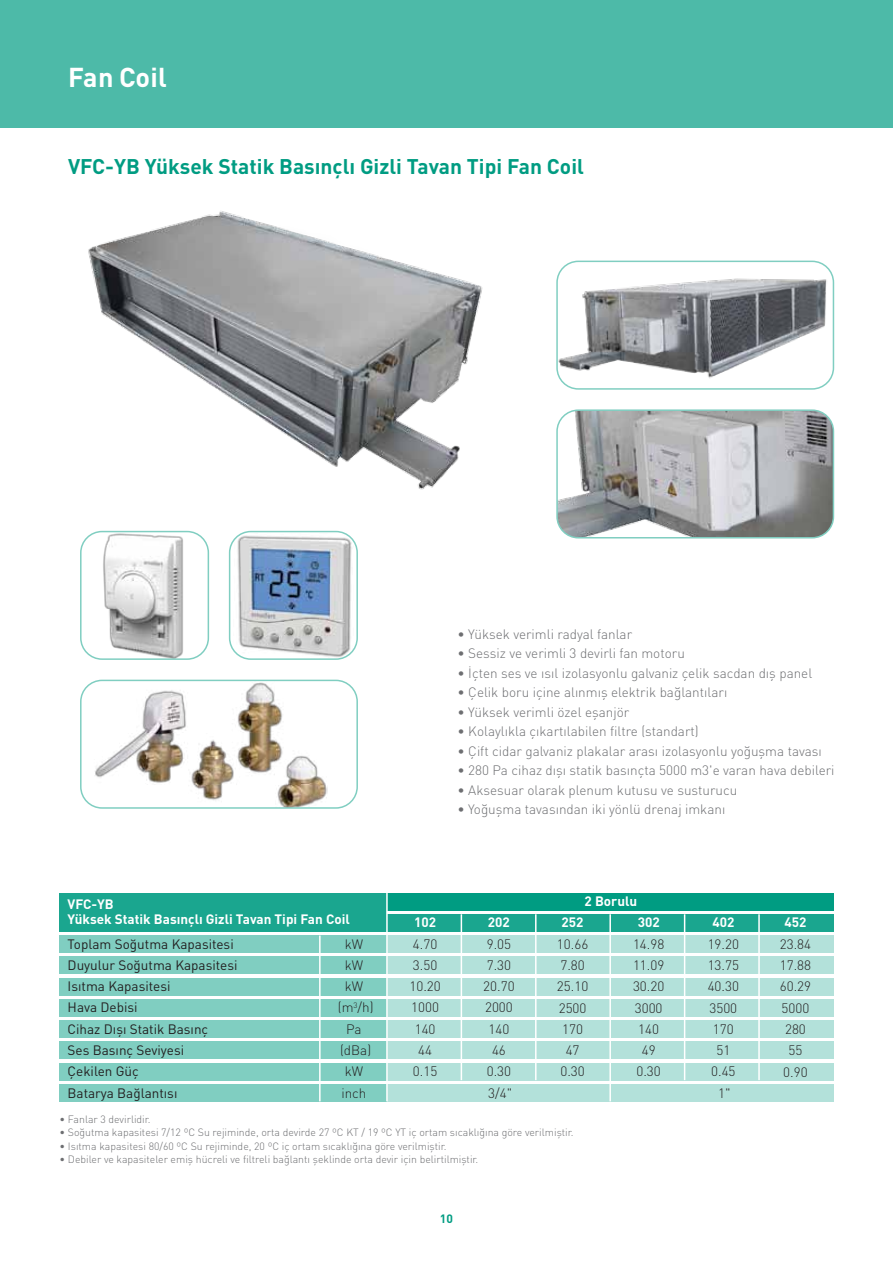
<style>
.page{position:relative;width:893px;height:1263px;background:#fff}
.page>*{position:absolute;margin:0;border:0;box-sizing:border-box;transform-origin:0 0}
.t1{font:700 27px "DIN Pro";letter-spacing:.005em;color:#fff}
.t2{font:700 21px "DIN Pro";color:#009c82}
.t3{font:300 13.5px "DIN Pro";color:#6d6e71}
.t4{font:300 13.5px/21.3px "DIN Pro";color:#231f20;text-align:center}
.t5{font:13.5px/21.3px "DIN Pro";color:#231f20}
.t6{font:700 13.5px/15px "DIN Pro";color:#fff}
.t7{font:700 12px "DIN Pro";color:#009c82}
.t8{font:300 10.5px "DIN Pro";color:#6d6e71}
</style>
<div class="page">
<img style="left:88px;top:211px;width:395px;height:279px">
<img style="left:559px;top:261px;width:274px;height:126px">
<div style="left:556px;top:261px;width:278px;height:129px;border:2px solid #80cec1;border-radius:21px"></div>
<img style="left:559px;top:412px;width:274px;height:126px">
<div style="left:556px;top:409px;width:278px;height:129px;border:2px solid #80cec1;border-radius:21px"></div>
<div style="left:387px;top:914px;width:446px;height:17px;background:#1aa68f"></div>
<div style="left:387px;top:893px;width:446px;height:17px;background:#009c82"></div>
<div style="left:60px;top:893px;width:327px;height:38px;background:#1aa68f"></div>
<div style="left:60px;top:935px;width:327px;height:17px;background:#80cec1"></div>
<div style="left:60px;top:957px;width:327px;height:17px;background:#80cec1"></div>
<div style="left:60px;top:978px;width:327px;height:17px;background:#80cec1"></div>
<div style="left:60px;top:999px;width:327px;height:17px;background:#80cec1"></div>
<div style="left:60px;top:1020px;width:327px;height:17px;background:#80cec1"></div>
<div style="left:60px;top:1042px;width:327px;height:17px;background:#80cec1"></div>
<div style="left:60px;top:1063px;width:327px;height:17px;background:#80cec1"></div>
<div style="left:60px;top:1084px;width:327px;height:17px;background:#80cec1"></div>
<div style="left:387px;top:935px;width:446px;height:17px;background:#b3e1da"></div>
<div style="left:387px;top:957px;width:446px;height:17px;background:#b3e1da"></div>
<div style="left:387px;top:978px;width:446px;height:17px;background:#b3e1da"></div>
<div style="left:387px;top:999px;width:446px;height:17px;background:#b3e1da"></div>
<div style="left:387px;top:1020px;width:446px;height:17px;background:#b3e1da"></div>
<div style="left:387px;top:1042px;width:446px;height:17px;background:#b3e1da"></div>
<div style="left:387px;top:1063px;width:446px;height:17px;background:#b3e1da"></div>
<div style="left:387px;top:1084px;width:446px;height:17px;background:#b3e1da"></div>
<hr style="left:319px;top:935px;width:2px;height:166px;background:#fff">
<hr style="left:386px;top:893px;width:2px;height:208px;background:#fff">
<hr style="left:461px;top:914px;width:1px;height:166px;background:#fff">
<hr style="left:535px;top:914px;width:1px;height:166px;background:#fff">
<hr style="left:609px;top:914px;width:2px;height:187px;background:#fff">
<hr style="left:684px;top:914px;width:1px;height:166px;background:#fff">
<hr style="left:758px;top:914px;width:2px;height:166px;background:#fff">
<img style="left:103px;top:534px;width:80px;height:123px">
<div style="left:80px;top:531px;width:129px;height:129px;border:2px solid #80cec1;border-radius:21px"></div>
<img style="left:233px;top:534px;width:121px;height:123px">
<div style="left:229px;top:531px;width:129px;height:129px;border:2px solid #80cec1;border-radius:21px"></div>
<img style="left:94px;top:683px;width:234px;height:123px">
<div style="left:80px;top:680px;width:278px;height:129px;border:2px solid #80cec1;border-radius:21px"></div>
<div style="left:0;top:0;width:893px;height:128px;background:#4dbaa8"></div>
<h1 class="t1" style="left:68px;top:59px;width:100px">Fan Coil</h1>
<h2 class="t2" style="left:68px;top:152px;width:517px">VFC-YB Yüksek Statik Basınçlı Gizli Tavan Tipi Fan Coil</h2>
<p class="t6" style="left:68px;top:896px;width:284px">VFC-YB<br>Yüksek Statik Basınçlı Gizli Tavan Tipi Fan Coil</p>
<p class="t4" style="left:338px;top:932px;width:37px">kW kW kW (m<sup>3</sup>/h)<br>Pa (dBa) kW inch</p>
<p class="t5" style="left:68px;top:932px;width:171px">Toplam Soğutma Kapasitesi<br>Duyulur Soğutma Kapasitesi<br>Isıtma Kapasitesi<br>Hava Debisi<br>Cihaz Dışı Statik Basınç<br>Ses Basınç Seviyesi<br>Çekilen Güç<br>Batarya Bağlantısı</p>
<p class="t3" style="left:457px;top:625px;width:176px">• Yüksek verimli radyal fanlar</p>
<p class="t3" style="left:457px;top:644px;width:229px">• Sessiz ve verimli 3 devirli fan motoru</p>
<p class="t3" style="left:457px;top:664px;width:356px">• İçten ses ve ısıl izolasyonlu galvaniz çelik sacdan dış panel</p>
<p class="t3" style="left:457px;top:683px;width:271px">• Çelik boru içine alınmış elektrik bağlantıları</p>
<p class="t3" style="left:457px;top:703px;width:173px">• Yüksek verimli özel eşanjör</p>
<p class="t3" style="left:457px;top:722px;width:243px">• Kolaylıkla çıkartılabilen filtre (standart)</p>
<p class="t3" style="left:457px;top:742px;width:366px">• Çift cidar galvaniz plakalar arası izolasyonlu yoğuşma tavası</p>
<p class="t3" style="left:457px;top:761px;width:379px">• 280 Pa cihaz dışı statik basınçta 5000 m3'e varan hava debileri</p>
<p class="t3" style="left:457px;top:781px;width:281px">• Aksesuar olarak plenum kutusu ve susturucu</p>
<p class="t3" style="left:457px;top:800px;width:269px">• Yoğuşma tavasından iki yönlü drenaj imkanı</p>
<p class="t6" style="left:414px;top:914px;width:23px">102</p>
<p class="t4" style="left:409px;top:932px;width:33px">4.70<br>3.50<br>10.20<br>1000<br>140<br>44<br>0.15</p>
<p class="t6" style="left:488px;top:914px;width:23px">202</p>
<p class="t4" style="left:483px;top:932px;width:33px">9.05<br>7.30<br>20.70<br>2000<br>140<br>46<br>0.30</p>
<p class="t4" style="left:488px;top:1081px;width:25px">3/4"</p>
<p class="t6" style="left:585px;top:893px;width:54px">2 Borulu</p>
<p class="t6" style="left:562px;top:914px;width:23px">252</p>
<p class="t4" style="left:557px;top:932px;width:33px">10.66<br>7.80<br>25.10<br>2500<br>170<br>47<br>0.30</p>
<p class="t6" style="left:638px;top:914px;width:23px">302</p>
<p class="t4" style="left:633px;top:932px;width:33px">14.98<br>11.09<br>30.20<br>3000<br>140<br>49<br>0.30</p>
<p class="t6" style="left:712px;top:914px;width:23px">402</p>
<p class="t4" style="left:708px;top:932px;width:33px">19.20<br>13.75<br>40.30<br>3500<br>170<br>51<br>0.45</p>
<p class="t4" style="left:718px;top:1081px;width:14px">1"</p>
<p class="t6" style="left:784px;top:914px;width:23px">452</p>
<p class="t4" style="left:780px;top:932px;width:33px">23.84<br>17.88<br>60.29<br>5000<br>280<br>55<br>0.90</p>
<p class="t8" style="left:60px;top:1112px;width:93px">• Fanlar 3 devirlidir.</p>
<p class="t8" style="left:60px;top:1125px;width:515px">• Soğutma kapasitesi 7/12 ºC Su rejiminde, orta devirde 27 ºC KT / 19 ºC YT iç ortam sıcaklığına göre verilmiştir.</p>
<p class="t8" style="left:60px;top:1139px;width:388px">• Isıtma kapasitesi 80/60 ºC Su rejiminde, 20 ºC iç ortam sıcaklığına göre verilmiştir.</p>
<p class="t8" style="left:60px;top:1152px;width:420px">• Debiler ve kapasiteler emiş hücreli ve filtreli bağlantı şeklinde orta devir için belirtilmiştir.</p>
<p class="t7" style="left:440px;top:1211px;width:15px">10</p>
</div>
